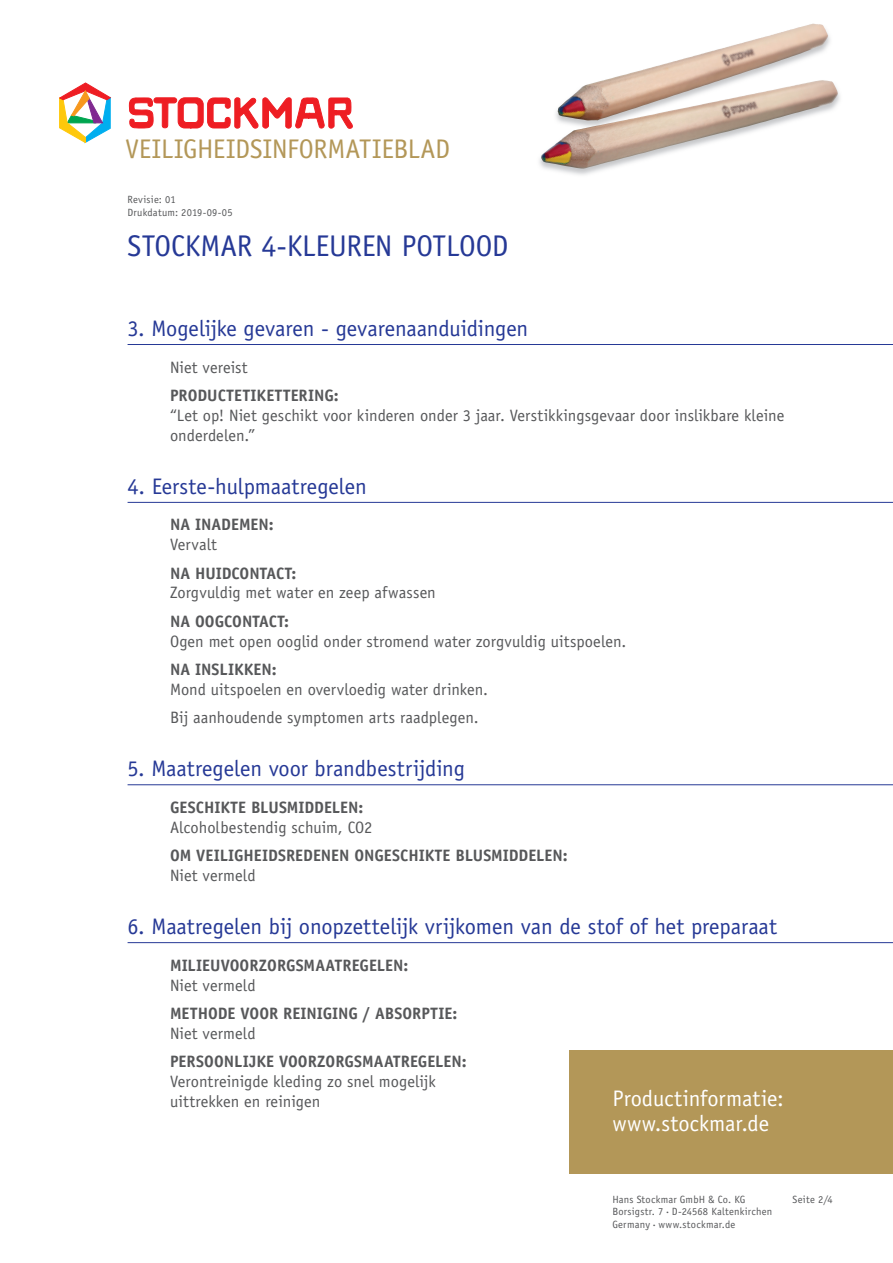
<style>
.page{position:relative;width:893px;height:1263px;background:#fff}
.page>*{position:absolute;margin:0;border:0;box-sizing:border-box;transform-origin:0 0}
.t1{font:30px "Officina Sans LT";letter-spacing:-.005em;color:#263996}
.t2{font:27px "Officina Sans LT";letter-spacing:-.01em;color:#b39758}
.t3{font:22.5px "Officina Sans LT";letter-spacing:-.005em;color:#263996}
.t4{font:22.5px/25.5px "Officina Sans LT";color:#fff}
.t5{font:16.5px/19.8px "Officina Sans LT";color:#57585a}
.t6{font:700 16.5px "Officina Sans LT";color:#57585a}
.t7{font:10.5px/12.6px "Officina Sans LT";letter-spacing:.02em;color:#57585a}
.s1{font-size:4.5px}
</style>
<div class="page">
<svg style="left:129px;top:97px;width:223px;height:32px"></svg>
<svg style="left:60px;top:83px;width:50px;height:60px"></svg>
<div style="left:570px;top:1050px;width:323px;height:124px;background:#b39758"></div>
<img style="left:539px;top:23px;width:301px;height:152px">
<img style="left:558px;top:24px;width:253px;height:89px">
<hr style="left:128px;top:344px;width:765px;height:1px;background:#263996">
<hr style="left:128px;top:502px;width:765px;height:1px;background:#263996">
<hr style="left:128px;top:784px;width:765px;height:1px;background:#263996">
<hr style="left:128px;top:942px;width:765px;height:1px;background:#263996">
<h2 class="t2" style="left:125px;top:134px;width:326px">VEILIGHEIDSINFORMATIEBLAD</h2>
<p class="t7" style="left:128px;top:194px;width:107px">Revisie: 01<br>Drukdatum: 2019-09-05</p>
<h1 class="t1" style="left:128px;top:229px;width:383px">STOCKMAR 4-KLEUREN POTLOOD</h1>
<h3 class="t3" style="left:128px;top:315px;width:402px">3. Mogelijke gevaren - gevarenaanduidingen</h3>
<p class="t5" style="left:170px;top:357px;width:79px">Niet vereist</p>
<p class="t6" style="left:170px;top:385px;width:170px">PRODUCTETIKETTERING:</p>
<p class="t5" style="left:170px;top:405px;width:616px">“Let op! Niet geschikt voor kinderen onder 3 jaar. Verstikkingsgevaar door inslikbare kleine onderdelen.”</p>
<h3 class="t3" style="left:128px;top:473px;width:241px">4. Eerste-hulpmaatregelen</h3>
<p class="t6" style="left:170px;top:515px;width:105px">NA INADEMEN:</p>
<p class="t5" style="left:170px;top:535px;width:48px">Vervalt</p>
<p class="t6" style="left:170px;top:563px;width:128px">NA HUIDCONTACT:</p>
<p class="t5" style="left:170px;top:583px;width:267px">Zorgvuldig met water en zeep afwassen</p>
<p class="t6" style="left:170px;top:611px;width:120px">NA OOGCONTACT:</p>
<p class="t5" style="left:170px;top:631px;width:458px">Ogen met open ooglid onder stromend water zorgvuldig uitspoelen.</p>
<p class="t6" style="left:170px;top:659px;width:108px">NA INSLIKKEN:</p>
<p class="t5" style="left:170px;top:675px;width:320px;line-height:28.3px">Mond uitspoelen en overvloedig water drinken.<br>Bij aanhoudende symptomen arts raadplegen.</p>
<h3 class="t3" style="left:128px;top:755px;width:339px">5. Maatregelen voor brandbestrijding</h3>
<p class="t6" style="left:170px;top:797px;width:195px">GESCHIKTE BLUSMIDDELEN:</p>
<p class="t5" style="left:170px;top:817px;width:204px">Alcoholbestendig schuim, CO2</p>
<p class="t6" style="left:170px;top:845px;width:399px">OM VEILIGHEIDSREDENEN ONGESCHIKTE BLUSMIDDELEN:</p>
<p class="t5" style="left:170px;top:865px;width:87px">Niet vermeld</p>
<h3 class="t3" style="left:128px;top:913px;width:651px">6. Maatregelen bij onopzettelijk vrijkomen van de stof of het preparaat</h3>
<p class="t6" style="left:170px;top:955px;width:240px">MILIEUVOORZORGSMAATREGELEN:</p>
<p class="t5" style="left:170px;top:975px;width:87px">Niet vermeld</p>
<p class="t6" style="left:170px;top:1003px;width:289px">METHODE VOOR REINIGING / ABSORPTIE:</p>
<p class="t5" style="left:170px;top:1023px;width:87px">Niet vermeld</p>
<p class="t6" style="left:170px;top:1051px;width:298px">PERSOONLIJKE VOORZORGSMAATREGELEN:</p>
<p class="t5" style="left:170px;top:1071px;width:267px">Verontreinigde kleding zo snel mogelijk uittrekken en reinigen</p>
<h3 class="t4" style="left:612px;top:1085px;width:173px">Productinformatie: www.stockmar.de</h3>
<p class="t7" style="left:612px;top:1193px;width:161px">Hans Stockmar GmbH &amp; Co. KG<br>Borsigstr. 7 <span class="s1">•</span> D-24568 Kaltenkirchen<br>Germany <span class="s1">•</span> www.stockmar.de</p>
<p class="t7" style="left:793px;top:1193px;width:42px">Seite 2/4</p>
</div>
